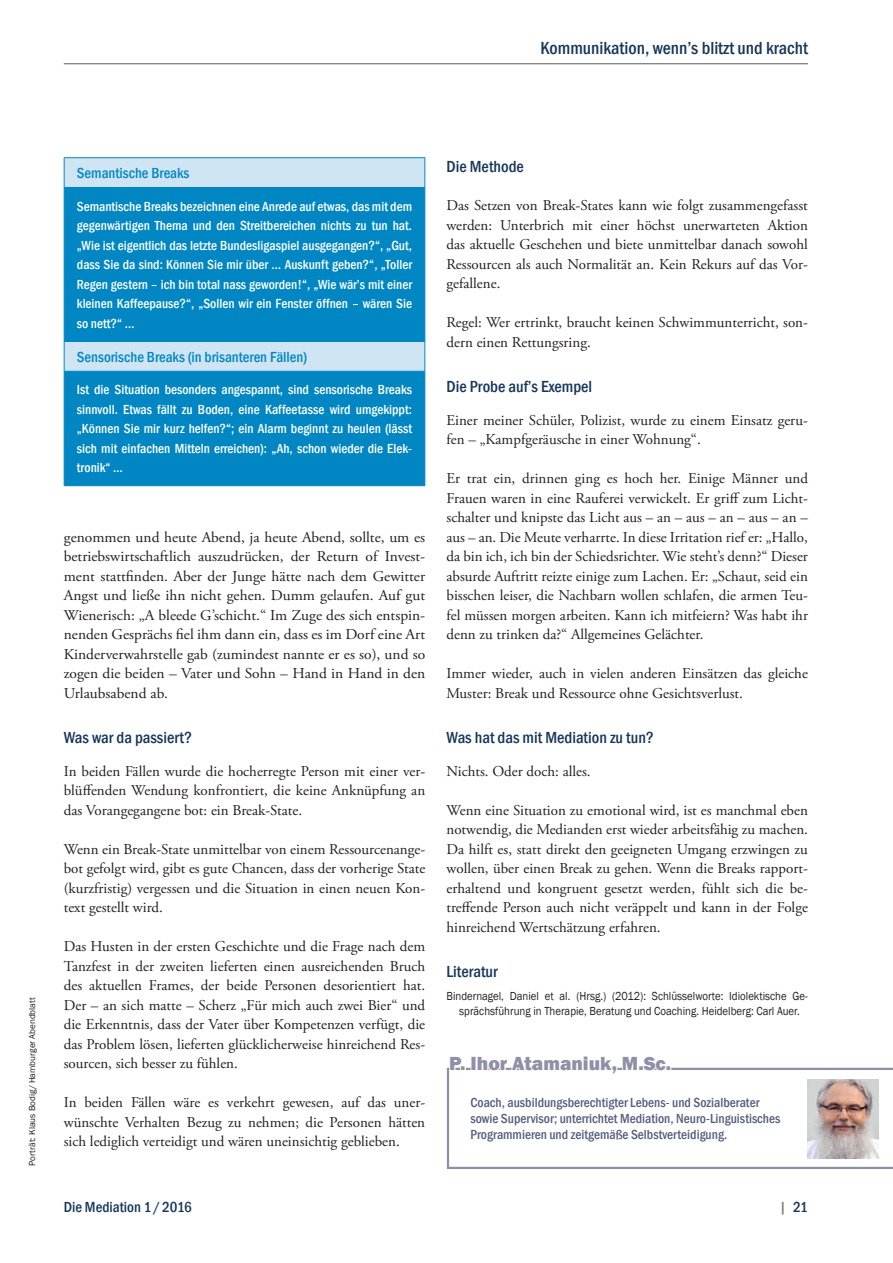
<style>
.page{position:relative;width:893px;height:1263px;background:#fff}
.page>*{position:absolute;margin:0;border:0;box-sizing:border-box;transform-origin:0 0}
.t1{font:800 19.5px "Franklin Gothic";color:#8f90a7}
.t2{font:500 condensed 18px "Franklin Gothic";color:#16365b}
.t3{font:500 condensed 16.5px "Franklin Gothic";color:#16365b}
.t4{font:15px/19.5px "Adobe Garamond Pro";color:#231f20;text-align:justify}
.t5{font:500 condensed 15px "Franklin Gothic";color:#0087c3}
.t6{font:500 condensed 15px "Franklin Gothic";color:#16365b}
.t7{font:500 condensed 13.5px/19.5px "Franklin Gothic";color:#fff;text-align:justify}
.t8{font:500 condensed 13.5px/16.2px "Franklin Gothic";color:#545d7d}
.t9{font:12px/15px "Franklin Gothic";color:#231f20;text-align:center;scale:.9 1}
.t10{font:9px "Franklin Gothic";color:#231f20}
.s1{color:#808285}
</style>
<div class="page">
<hr style="left:64px;top:63px;width:744px;height:1px;background:#57585a">
<div style="left:65px;top:158px;width:359px;height:29px;background:#cfe5f3"></div>
<svg style="left:65px;top:188px;width:359px;height:297px;background:#1490c7"></svg>
<hr style="left:64px;top:188px;width:1px;height:153px;background:#0087c3">
<hr style="left:424px;top:188px;width:1px;height:153px;background:#0087c3">
<hr style="left:64px;top:341px;width:361px;height:1px;background:#0087c3">
<svg style="left:64px;top:342px;width:1px;height:29px"></svg>
<svg style="left:424px;top:342px;width:1px;height:29px"></svg>
<hr style="left:64px;top:371px;width:361px;height:1px;background:#0087c3">
<hr style="left:64px;top:372px;width:1px;height:113px;background:#0087c3">
<hr style="left:424px;top:372px;width:1px;height:113px;background:#0087c3">
<hr style="left:64px;top:485px;width:361px;height:1px;background:#0087c3">
<hr style="left:64px;top:157px;width:361px;height:1px;background:#0087c3">
<svg style="left:64px;top:158px;width:1px;height:29px"></svg>
<svg style="left:424px;top:158px;width:1px;height:29px"></svg>
<hr style="left:64px;top:187px;width:361px;height:1px;background:#0087c3">
<svg style="left:447px;top:1067px;width:446px;height:102px"></svg>
<img style="left:808px;top:1079px;width:71px;height:79px">
<p class="t2" style="left:540px;top:41px;width:269px">Kommunikation, wenn’s blitzt und kracht</p>
<p class="t10" style="left:28px;top:1165px;width:170px;rotate:-90deg">Porträt: Klaus Bodig / Hamburger Abendblatt</p>
<p class="t5" style="left:77px;top:167px;width:114px">Semantische Breaks</p>
<p class="t7" style="left:77px;top:197px;width:337px">Semantische Breaks bezeichnen eine Anrede auf etwas, das mit dem gegenwärtigen Thema und den Streitbereichen nichts zu tun hat. „Wie ist eigentlich das letzte Bundesligaspiel ausgegangen?“, „Gut, dass Sie da sind: Können Sie mir über … Auskunft geben?“, „Toller Regen gestern – ich bin total nass geworden!“, „Wie wär’s mit einer kleinen Kaffeepause?“, „Sollen wir ein Fenster öffnen – wären Sie so nett?“ …</p>
<p class="t5" style="left:77px;top:350px;width:232px">Sensorische Breaks (in brisanteren Fällen)</p>
<p class="t7" style="left:77px;top:381px;width:337px">Ist die Situation besonders angespannt, sind sensorische Breaks sinnvoll. Etwas fällt zu Boden, eine Kaffeetasse wird umgekippt: „Können Sie mir kurz helfen?“; ein Alarm beginnt zu heulen (lässt sich mit einfachen Mitteln erreichen): „Ah, schon wieder die Elek&shy;tronik“ …</p>
<p class="t4" style="left:64px;top:528px;width:363px">genommen und heute Abend, ja heute Abend, sollte, um es betriebswirtschaftlich auszudrücken, der Return of Invest&shy;ment stattfinden. Aber der Junge hätte nach dem Gewitter Angst und ließe ihn nicht gehen. Dumm gelaufen. Auf gut Wienerisch: „A bleede G’schicht.“ Im Zuge des sich entspin&shy;nenden Gesprächs fiel ihm dann ein, dass es im Dorf eine Art Kinderverwahrstelle gab (zumindest nannte er es so), und so zogen die beiden – Vater und Sohn – Hand in Hand in den Urlaubsabend ab.</p>
<p class="t3" style="left:64px;top:730px;width:130px">Was war da passiert?</p>
<p class="t4" style="left:64px;top:762px;width:363px">In beiden Fällen wurde die hocherregte Person mit einer ver&shy;blüffenden Wendung konfrontiert, die keine Anknüpfung an das Vorangegangene bot: ein Break-State.</p>
<p class="t4" style="left:64px;top:840px;width:363px">Wenn ein Break-State unmittelbar von einem Ressourcenange&shy;bot gefolgt wird, gibt es gute Chancen, dass der vorherige State (kurzfristig) vergessen und die Situation in einen neuen Kon&shy;text gestellt wird.</p>
<p class="t4" style="left:64px;top:938px;width:363px">Das Husten in der ersten Geschichte und die Frage nach dem Tanzfest in der zweiten lieferten einen ausreichenden Bruch des aktuellen Frames, der beide Personen desorientiert hat.<br>Der – an sich matte – Scherz „Für mich auch zwei Bier“ und die Erkenntnis, dass der Vater über Kompetenzen verfügt, die das Problem lösen, lieferten glücklicherweise hinreichend Res&shy;sourcen, sich besser zu fühlen.</p>
<p class="t4" style="left:64px;top:1094px;width:363px">In beiden Fällen wäre es verkehrt gewesen, auf das uner&shy;wünschte Verhalten Bezug zu nehmen; die Personen hätten sich lediglich verteidigt und wären uneinsichtig geblieben.</p>
<p class="t3" style="left:446px;top:160px;width:79px">Die Methode</p>
<p class="t4" style="left:446px;top:197px;width:363px">Das Setzen von Break-States kann wie folgt zusammengefasst werden: Unterbrich mit einer höchst unerwarteten Aktion das aktuelle Geschehen und biete unmittelbar danach sowohl Ressourcen als auch Normalität an. Kein Rekurs auf das Vor&shy;gefallene.</p>
<p class="t4" style="left:446px;top:314px;width:363px">Regel: Wer ertrinkt, braucht keinen Schwimmunterricht, son&shy;dern einen Rettungsring.</p>
<p class="t3" style="left:446px;top:379px;width:147px">Die Probe auf’s Exempel</p>
<p class="t4" style="left:446px;top:411px;width:363px">Einer meiner Schüler, Polizist, wurde zu einem Einsatz geru&shy;fen – „Kampfgeräusche in einer Wohnung“.</p>
<p class="t4" style="left:446px;top:470px;width:363px">Er trat ein, drinnen ging es hoch her. Einige Männer und Frauen waren in eine Rauferei verwickelt. Er griff zum Licht&shy;schalter und knipste das Licht aus – an – aus – an – aus – an – aus – an. Die Meute verharrte. In diese Irritation rief er: „Hallo, da bin ich, ich bin der Schiedsrichter. Wie steht’s denn?“ Dieser absurde Auftritt reizte einige zum Lachen. Er: „Schaut, seid ein bisschen leiser, die Nachbarn wollen schlafen, die armen Teu&shy;fel müssen morgen arbeiten. Kann ich mitfeiern? Was habt ihr denn zu trinken da?“ Allgemeines Gelächter.</p>
<p class="t4" style="left:446px;top:665px;width:363px">Immer wieder, auch in vielen anderen Einsätzen das gleiche<br>Muster: Break und Ressource ohne Gesichtsverlust.</p>
<p class="t3" style="left:446px;top:730px;width:209px">Was hat das mit Mediation zu tun?</p>
<p class="t4" style="left:446px;top:762px;width:146px">Nichts. Oder doch: alles.</p>
<p class="t4" style="left:446px;top:801px;width:363px">Wenn eine Situation zu emotional wird, ist es manchmal eben notwendig, die Medianden erst wieder arbeitsfähig zu machen.<br>Da hilft es, statt direkt den geeigneten Umgang erzwingen zu wollen, über einen Break zu gehen. Wenn die Breaks rapport&shy;erhaltend und kongruent gesetzt werden, fühlt sich die be&shy;treffende Person auch nicht veräppelt und kann in der Folge hinreichend Wertschätzung erfahren.</p>
<p class="t3" style="left:446px;top:964px;width:53px">Literatur</p>
<p class="t9" style="left:446px;top:989px;width:403px">Bindernagel, Daniel et al. (Hrsg.) (2012): Schlüsselworte: Idiolektische Ge&shy;sprächsführung in Therapie, Beratung und Coaching. Heidelberg: Carl Auer.</p>
<h1 class="t1" style="left:449px;top:1055px;width:223px">P. Ihor Atamaniuk, M.Sc.</h1>
<p class="t8" style="left:470px;top:1095px;width:312px">Coach, ausbildungsberechtigter Lebens- und Sozialberater sowie Supervisor; unterrichtet Mediation, Neuro-Linguistisches<br>Programmieren und zeitgemäße Selbstverteidigung.</p>
<p class="t6" style="left:64px;top:1200px;width:129px">Die Mediation 1 / 2016</p>
<p class="t6" style="left:779px;top:1200px;width:30px"><span class="s1">|</span> 21</p>
</div>
